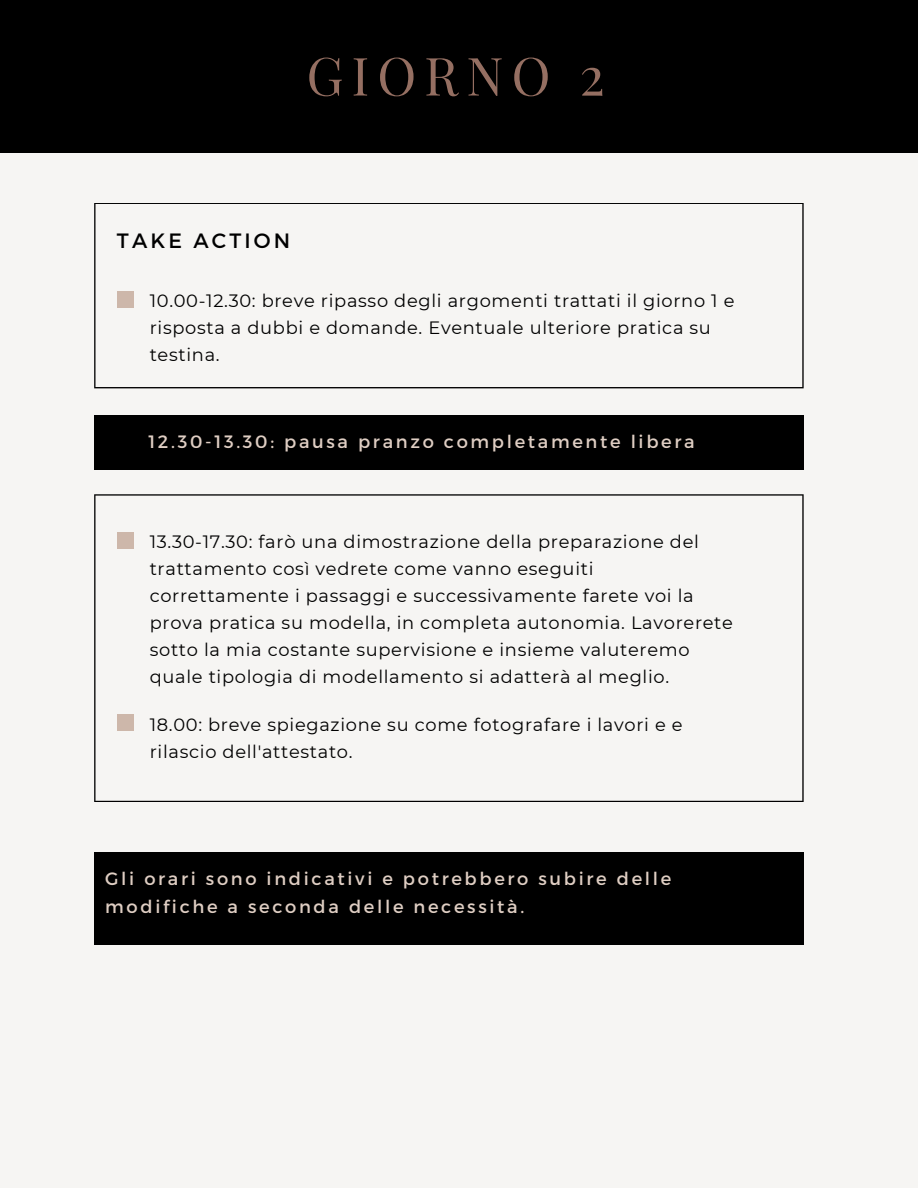
<style>
.page{position:relative;width:918px;height:1188px;background:#f6f5f3}
.page>*{position:absolute;margin:0;border:0;box-sizing:border-box;transform-origin:0 0}
.t1{font:52.8px "Playfair Display";letter-spacing:.15em;color:#956f62}
.t2{font:20.7px "Montserrat";letter-spacing:.15em;color:#000}
.t3{font:17.85px/27px "Montserrat";letter-spacing:.04em;color:#000}
.t4{font:17.85px/28.2px "Montserrat";letter-spacing:.15em;color:#dfcec3}
</style>
<div class="page">
<div style="left:0;top:0;width:918px;height:153px;background:#000"></div>
<div style="left:94px;top:415px;width:710px;height:54px;background:#000"></div>
<div style="left:94px;top:852px;width:710px;height:93px;background:#000"></div>
<svg style="left:94px;top:203px;width:710px;height:185px"></svg>
<svg style="left:94px;top:494px;width:710px;height:308px"></svg>
<div style="left:117px;top:291px;width:17px;height:16px;background:#cdb7aa"></div>
<div style="left:117px;top:532px;width:17px;height:17px;background:#cdb7aa"></div>
<div style="left:117px;top:715px;width:17px;height:16px;background:#cdb7aa"></div>
<p class="t1" style="left:306px;top:39px;width:300px">GIORNO 2</p>
<p class="t2" style="left:117px;top:227px;width:175px">TAKE ACTION</p>
<p class="t3" style="left:150px;top:287px;width:586px">10.00-12.30: breve ripasso degli argomenti trattati il giorno 1 e risposta a dubbi e domande. Eventuale ulteriore pratica su testina.</p>
<p class="t4" style="left:148px;top:427px;width:548px">12.30-13.30: pausa pranzo completamente libera</p>
<p class="t3" style="left:150px;top:528px;width:585px">13.30-17.30: farò una dimostrazione della preparazione del trattamento così vedrete come vanno eseguiti correttamente i passaggi e successivamente farete voi la prova pratica su modella, in completa autonomia. Lavorerete sotto la mia costante supervisione e insieme valuteremo quale tipologia di modellamento si adatterà al meglio.</p>
<p class="t3" style="left:150px;top:711px;width:534px">18.00: breve spiegazione su come fotografare i lavori e e rilascio dell'attestato.</p>
<p class="t4" style="left:105px;top:864px;width:568px">Gli orari sono indicativi e potrebbero subire delle modifiche a seconda delle necessità.</p>
</div>
